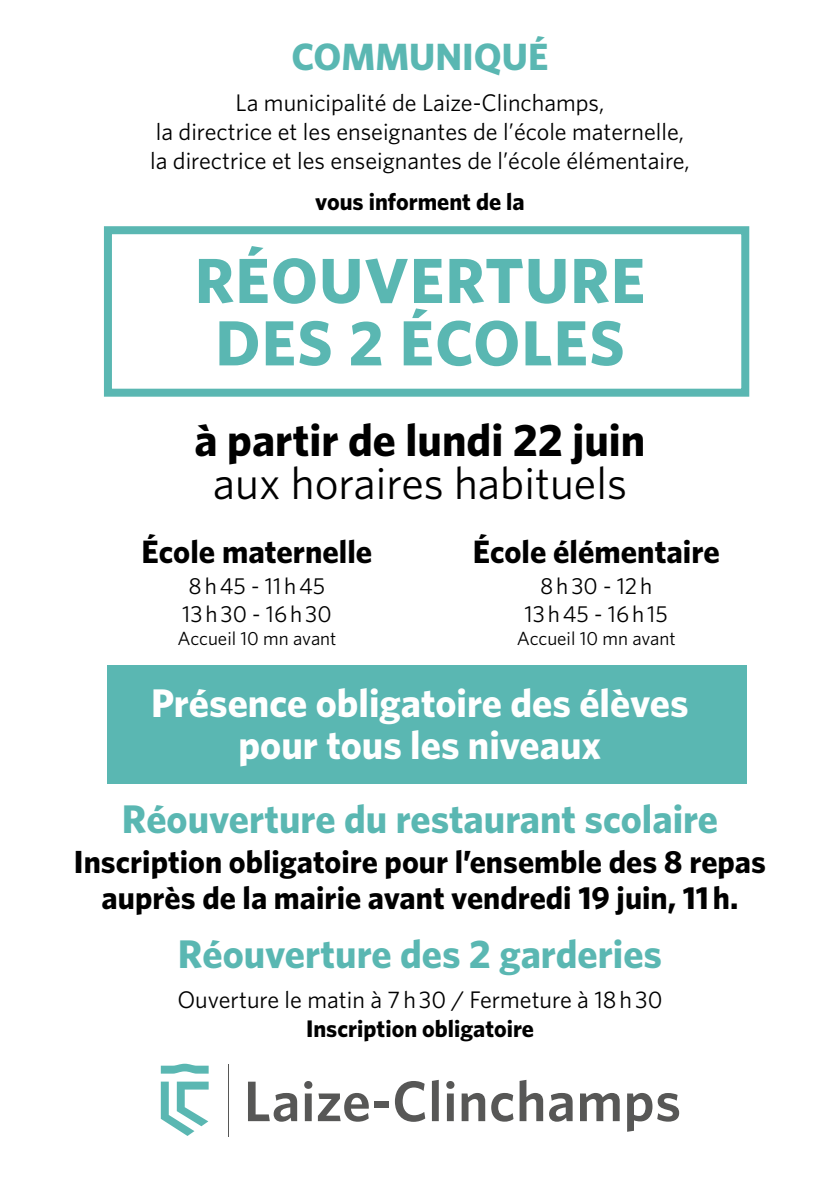
<style>
.page{position:relative;width:840px;height:1191px;background:#fff}
.page>*{position:absolute;margin:0;border:0;box-sizing:border-box;transform-origin:0 0}
.t1{font:700 63.8px/62.4px "Whitney HTF";letter-spacing:.02em;color:#5ab7b2}
.t2{font:700 45.6px "Whitney HTF";color:#000}
.t3{font:45.6px "Whitney HTF";color:#000}
.t4{font:700 40px "Whitney HTF";color:#5ab7b2}
.t5{font:700 40px/42.4px "Whitney HTF";color:#fff;text-align:center}
.t6{font:700 38px "Whitney HTF";color:#5ab7b2}
.t7{font:700 32.4px "Whitney HTF";color:#000}
.t8{font:700 32px/36px "Whitney HTF";color:#000;text-align:center}
.t9{font:24px/28.8px "Whitney HTF";color:#000;text-align:center}
.t10{font:700 24px "Whitney HTF";color:#000}
.t11{font:23.2px/27.8px "Whitney HTF";letter-spacing:.125em;color:#000}
.t12{font:19px "Whitney HTF";color:#000}
</style>
<div class="page">
<div style="left:107px;top:665px;width:638px;height:118px;background:#5ab7b2"></div>
<svg style="left:161px;top:1063px;width:47px;height:10px"></svg>
<svg style="left:161px;top:1081px;width:47px;height:55px"></svg>
<hr style="left:228px;top:1064px;width:1px;height:72px;background:#575756">
<svg style="left:248px;top:1081px;width:49px;height:40px"></svg>
<svg style="left:304px;top:1081px;width:8px;height:40px"></svg>
<svg style="left:318px;top:1093px;width:50px;height:28px"></svg>
<div style="left:374px;top:1101px;width:15px;height:7px;background:#575756"></div>
<svg style="left:394px;top:1081px;width:31px;height:40px"></svg>
<svg style="left:431px;top:1080px;width:7px;height:41px"></svg>
<svg style="left:446px;top:1081px;width:8px;height:40px"></svg>
<svg style="left:461px;top:1093px;width:24px;height:28px"></svg>
<svg style="left:491px;top:1093px;width:22px;height:28px"></svg>
<svg style="left:519px;top:1080px;width:53px;height:41px"></svg>
<svg style="left:580px;top:1093px;width:39px;height:28px"></svg>
<svg style="left:627px;top:1093px;width:51px;height:38px"></svg>
<div style="left:104px;top:226px;width:644px;height:171px;border:8px solid #5ab7b2"></div>
<h3 class="t6" style="left:291px;top:34px;width:258px">COMMUNIQUÉ</h3>
<p class="t9" style="left:150px;top:88px;width:541px">La municipalité de Laize-Clinchamps,<br>la directrice et les enseignantes de l’école maternelle, la directrice et les enseignantes de l’école élémentaire,</p>
<p class="t10" style="left:315px;top:187px;width:211px">vous informent de la</p>
<h1 class="t1" style="left:195px;top:248px;width:82px">Réou</h1>
<h1 class="t1" style="left:215px;top:248px;width:431px;text-indent:149px">verture des 2 éco</h1>
<h1 class="t1" style="left:521px;top:310px;width:104px">les</h1>
<h2 class="t2" style="left:194px;top:412px;width:452px">à partir de lundi 22 juin</h2>
<h2 class="t3" style="left:213px;top:456px;width:415px">aux horaires habituels</h2>
<h3 class="t7" style="left:141px;top:532px;width:232px">École maternelle</h3>
<p class="t11" style="left:182px;top:571px;width:151px">8h45 - 11h45<br>13h30 - 16h30</p>
<p class="t12" style="left:177px;top:627px;width:160px">Accueil 10 mn avant</p>
<h3 class="t7" style="left:472px;top:532px;width:248px">École élémentaire</h3>
<p class="t11" style="left:524px;top:571px;width:145px;text-align:center">8h30 - 12h<br>13h45 - 16h15</p>
<p class="t12" style="left:516px;top:627px;width:160px">Accueil 10 mn avant</p>
<h3 class="t5" style="left:151px;top:680px;width:538px">Présence obligatoire des élèves pour tous les niveaux</h3>
<h3 class="t4" style="left:122px;top:795px;width:597px">Réouverture du restaurant scolaire</h3>
<h3 class="t8" style="left:74px;top:843px;width:693px">Inscription obligatoire pour l’ensemble des 8 repas auprès de la mairie avant vendredi 19 juin, 11h.</h3>
<h3 class="t4" style="left:178px;top:929px;width:485px">Réouverture des 2 garderies</h3>
<p class="t9" style="left:177px;top:984px;width:486px">Ouverture le matin à 7h30 / Fermeture à 18h30</p>
<p class="t10" style="left:306px;top:1013px;width:229px">Inscription obligatoire</p>
</div>
